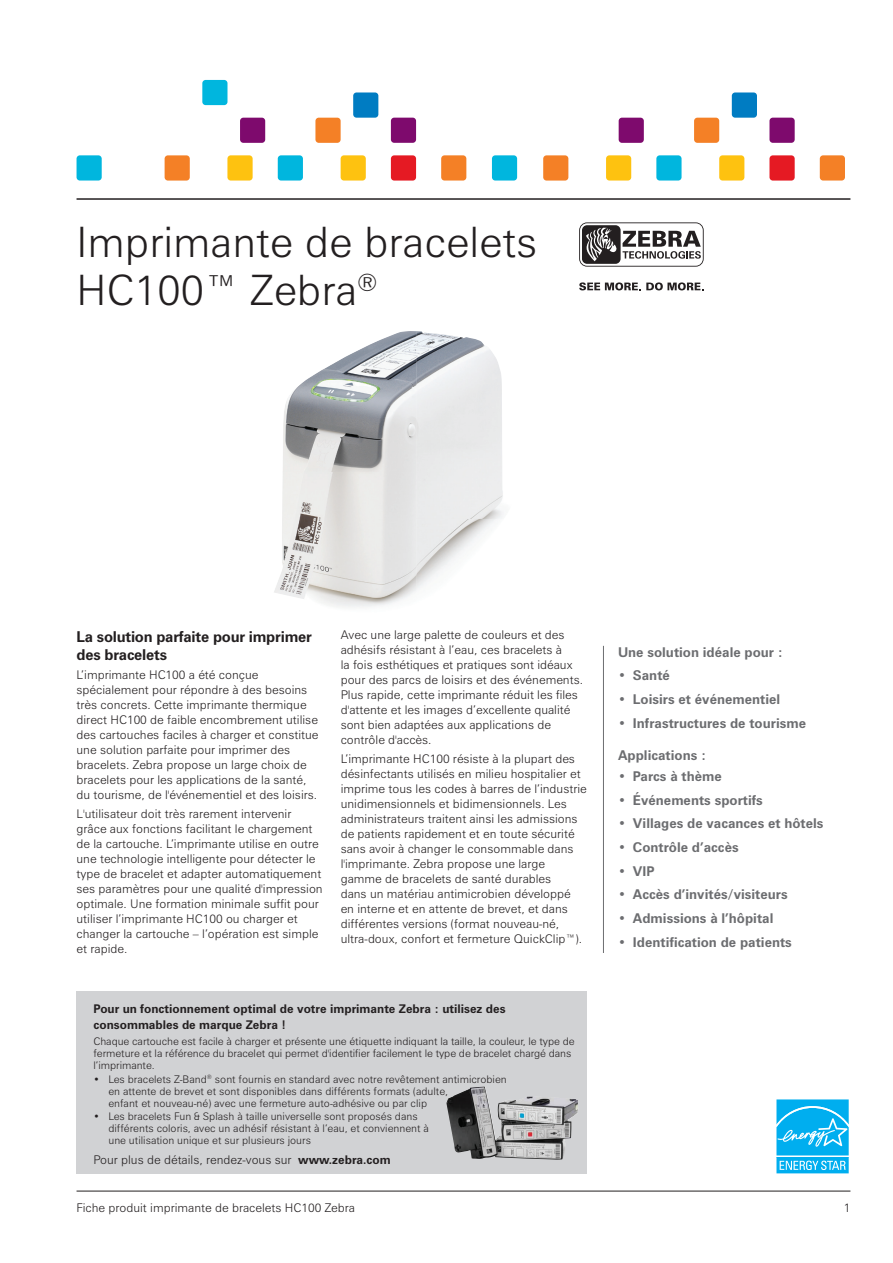
<style>
.page{position:relative;width:893px;height:1263px;background:#fff}
.page>*{position:absolute;margin:0;border:0;box-sizing:border-box;transform-origin:0 0}
.t1{font:300 42px/48px "Zurich BT";color:#231f20}
.t2{font:700 15px/18px "Zurich BT";letter-spacing:-.015em;color:#231f20}
.t3{font:700 13.5px "Zurich BT";color:#6c6d70}
.t4{font:300 12px/15px "Zurich BT";color:#231f20}
.t5{font:700 12px/15.8px "Zurich BT";color:#231f20}
.t6{font:300 10.5px/12px "Zurich BT";color:#231f20}
.s1{font-weight:700}
.s2{font-weight:300}
</style>
<div class="page">
<hr style="left:77px;top:1191px;width:773px;height:1px;background:#231f20">
<div style="left:77px;top:991px;width:510px;height:182px;background:#d1d2d4"></div>
<hr style="left:603px;top:646px;width:1px;height:307px;background:#6c6d70">
<img style="left:283px;top:331px;width:133px;height:141px">
<img style="left:416px;top:331px;width:87px;height:188px">
<img style="left:274px;top:472px;width:143px;height:136px">
<img style="left:416px;top:519px;width:80px;height:85px">
<svg style="left:776px;top:1099px;width:73px;height:75px;background:#2ebcf1"></svg>
<img style="left:446px;top:1086px;width:132px;height:73px">
<div style="left:353px;top:92px;width:25px;height:26px;background:#007cc2;border-radius:3px"></div>
<div style="left:227px;top:155px;width:26px;height:26px;background:#fec210;border-radius:3px"></div>
<div style="left:341px;top:155px;width:25px;height:26px;background:#fec210;border-radius:3px"></div>
<div style="left:315px;top:118px;width:26px;height:25px;background:#f48026;border-radius:3px"></div>
<div style="left:441px;top:155px;width:25px;height:26px;background:#f48026;border-radius:3px"></div>
<div style="left:165px;top:155px;width:25px;height:26px;background:#f48026;border-radius:3px"></div>
<div style="left:202px;top:80px;width:25px;height:25px;background:#00b6de;border-radius:3px"></div>
<div style="left:278px;top:155px;width:25px;height:26px;background:#00b6de;border-radius:3px"></div>
<div style="left:77px;top:155px;width:25px;height:26px;background:#00b6de;border-radius:3px"></div>
<div style="left:240px;top:118px;width:25px;height:25px;background:#7e0a6d;border-radius:3px"></div>
<div style="left:391px;top:118px;width:25px;height:25px;background:#7e0a6d;border-radius:3px"></div>
<div style="left:391px;top:155px;width:25px;height:26px;background:#e51a23;border-radius:3px"></div>
<div style="left:732px;top:92px;width:25px;height:26px;background:#007cc2;border-radius:3px"></div>
<div style="left:606px;top:155px;width:25px;height:26px;background:#fec210;border-radius:3px"></div>
<div style="left:719px;top:155px;width:25px;height:26px;background:#fec210;border-radius:3px"></div>
<div style="left:694px;top:118px;width:25px;height:25px;background:#f48026;border-radius:3px"></div>
<div style="left:820px;top:155px;width:25px;height:26px;background:#f48026;border-radius:3px"></div>
<div style="left:543px;top:155px;width:25px;height:26px;background:#f48026;border-radius:3px"></div>
<div style="left:656px;top:155px;width:25px;height:26px;background:#00b6de;border-radius:3px"></div>
<div style="left:492px;top:155px;width:25px;height:26px;background:#00b6de;border-radius:3px"></div>
<div style="left:619px;top:118px;width:25px;height:25px;background:#7e0a6d;border-radius:3px"></div>
<div style="left:769px;top:118px;width:26px;height:25px;background:#7e0a6d;border-radius:3px"></div>
<div style="left:769px;top:155px;width:26px;height:26px;background:#e51a23;border-radius:3px"></div>
<hr style="left:77px;top:198px;width:773px;height:2px;background:#231f20">
<svg style="left:579px;top:282px;width:125px;height:8px"></svg>
<svg style="left:579px;top:222px;width:125px;height:45px"></svg>
<h1 class="t1" style="left:77px;top:217px;width:462px">imprimante de bracelets hC100™ Zebra<sup>®</sup></h1>
<p class="t2" style="left:77px;top:627px;width:237px">La solution parfaite pour imprimer des bracelets</p>
<p class="t4" style="left:77px;top:667px;width:243px">l’imprimante hC100 a été conçue spécialement pour répondre à des besoins très concrets. Cette imprimante thermique direct hC100 de faible encombrement utilise des cartouches faciles à charger et constitue une solution parfaite pour imprimer des bracelets. Zebra propose un large choix de bracelets pour les applications de la santé, du tourisme, de l'événementiel et des loisirs.</p>
<p class="t4" style="left:77px;top:806px;width:248px">l'utilisateur doit très rarement intervenir grâce aux fonctions facilitant le chargement de la cartouche. l’imprimante utilise en outre une technologie intelligente pour détecter le type de bracelet et adapter automatiquement ses paramètres pour une qualité d'impression optimale. une formation minimale suffit pour utiliser l’imprimante hC100 ou charger et changer la cartouche – l’opération est simple et rapide.</p>
<p class="t4" style="left:341px;top:627px;width:244px">avec une large palette de couleurs et des adhésifs résistant à l’eau, ces bracelets à<br>la fois esthétiques et pratiques sont idéaux pour des parcs de loisirs et des événements. plus rapide, cette imprimante réduit les files d'attente et les images d’excellente qualité sont bien adaptées aux applications de contrôle d'accès.</p>
<p class="t4" style="left:341px;top:751px;width:248px">l’imprimante hC100 résiste à la plupart des désinfectants utilisés en milieu hospitalier et imprime tous les codes à barres de l’industrie unidimensionnels et bidimensionnels. les administrateurs traitent ainsi les admissions de patients rapidement et en toute sécurité sans avoir à changer le consommable dans l'imprimante. Zebra propose une large gamme de bracelets de santé durables<br>dans un matériau antimicrobien développé en interne et en attente de brevet, et dans différentes versions (format nouveau-né, ultra-doux, confort et fermeture quickClip™).</p>
<p class="t5" style="left:94px;top:1001px;width:414px">Pour un fonctionnement optimal de votre imprimante Zebra : utilisez des consommables de marque Zebra !</p>
<p class="t6" style="left:94px;top:1035px;width:483px">Chaque cartouche est facile à charger et présente une étiquette indiquant la taille, la couleur, le type de fermeture et la référence du bracelet qui permet d'identifier facilement le type de bracelet chargé dans l’imprimante.</p>
<p class="t6" style="left:108px;top:1073px;width:400px;text-indent:-15px">• les bracelets Z-band<sup>®</sup> sont fournis en standard avec notre revêtement antimicrobien en attente de brevet et sont disponibles dans différents formats (adulte,<br>enfant et nouveau-né) avec une fermeture auto-adhésive ou par clip</p>
<p class="t6" style="left:108px;top:1110px;width:322px;text-indent:-15px">• les bracelets Fun &amp; splash à taille universelle sont proposés dans différents coloris, avec un adhésif résistant à l’eau, et conviennent à une utilisation unique et sur plusieurs jours</p>
<p class="t4" style="left:94px;top:1152px;width:299px">pour plus de détails, rendez-vous sur <span class="s1">www.zebra.com</span></p>
<p class="t3" style="left:618px;top:644px;width:166px">Une solution idéale pour :</p>
<p class="t3" style="left:618px;top:667px;width:53px"><span class="s2">•</span> Santé</p>
<p class="t3" style="left:618px;top:691px;width:164px"><span class="s2">•</span> Loisirs et événementiel</p>
<p class="t3" style="left:618px;top:714px;width:189px"><span class="s2">•</span> Infrastructures de tourisme</p>
<p class="t3" style="left:618px;top:747px;width:90px">Applications :</p>
<p class="t3" style="left:618px;top:768px;width:105px"><span class="s2">•</span> Parcs à thème</p>
<p class="t3" style="left:618px;top:792px;width:146px"><span class="s2">•</span> Événements sportifs</p>
<p class="t3" style="left:618px;top:815px;width:207px"><span class="s2">•</span> Villages de vacances et hôtels</p>
<p class="t3" style="left:618px;top:839px;width:122px"><span class="s2">•</span> Contrôle d’accès</p>
<p class="t3" style="left:618px;top:863px;width:38px"><span class="s2">•</span> VIP</p>
<p class="t3" style="left:618px;top:886px;width:171px"><span class="s2">•</span> Accès d’invités/visiteurs</p>
<p class="t3" style="left:618px;top:910px;width:157px"><span class="s2">•</span> Admissions à l’hôpital</p>
<p class="t3" style="left:618px;top:933px;width:175px"><span class="s2">•</span> Identification de patients</p>
<p class="t4" style="left:77px;top:1200px;width:280px">Fiche produit imprimante de bracelets hC100 Zebra</p>
<p class="t4" style="left:844px;top:1200px;width:8px">1</p>
</div>
